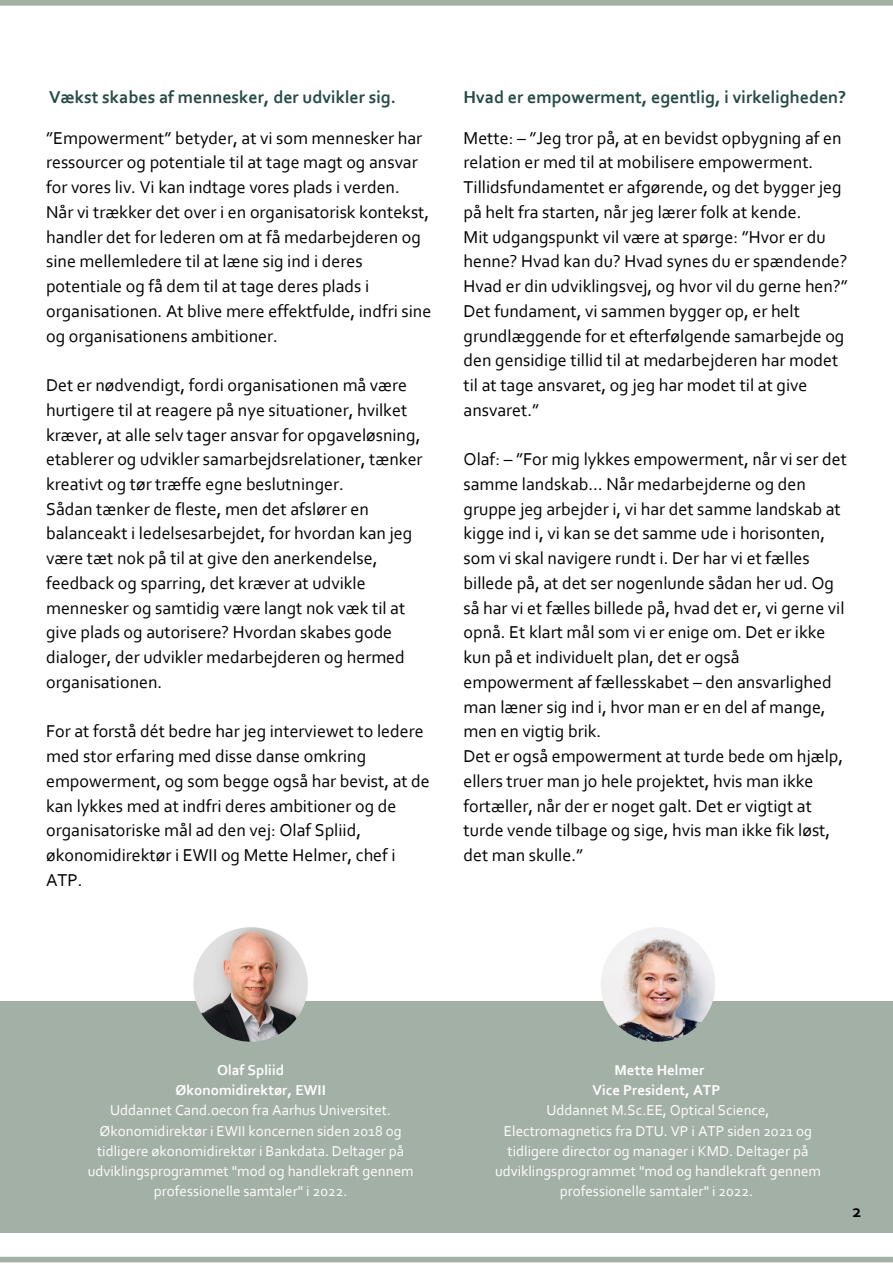
<style>
.page{position:relative;width:893px;height:1264px;background:#fff}
.page>*{position:absolute;margin:0;border:0;box-sizing:border-box;transform-origin:0 0}
.t1{font:18px/24.8px "Corbel";color:#000}
.t2{font:700 18px "Corbel";color:#264a45}
.t3{font:700 18px "Corbel";color:#000}
.t4{font:15px/20.2px "Corbel";color:#fff;text-align:center}
.t5{font:700 15px/20.2px "Corbel";color:#fff;text-align:center}
</style>
<div class="page">
<div style="left:0;top:1000px;width:892px;height:232px;background:#a3b0a6"></div>
<img style="left:193px;top:927px;width:115px;height:114px;border-radius:50%">
<img style="left:600px;top:927px;width:115px;height:114px;border-radius:50%">
<div style="left:0;top:1256px;width:892px;height:6px;background:#a3b0a6"></div>
<div style="left:0;top:0;width:892px;height:6px;background:#a3b0a6"></div>
<p class="t2" style="left:49px;top:90px;width:348px">Vækst skabes af mennesker, der udvikler sig.</p>
<p class="t2" style="left:463px;top:90px;width:384px">Hvad er empowerment, egentlig, i virkeligheden?</p>
<p class="t1" style="left:463px;top:127px;width:385px">Mette: – ”Jeg tror på, at en bevidst opbygning af en relation er med til at mobilisere empowerment.<br>Tillidsfundamentet er afgørende, og det bygger jeg på helt fra starten, når jeg lærer folk at kende.<br>Mit udgangspunkt vil være at spørge: ”Hvor er du henne? Hvad kan du? Hvad synes du er spændende?<br>Hvad er din udviklingsvej, og hvor vil du gerne hen?” Det fundament, vi sammen bygger op, er helt grundlæggende for et efterfølgende samarbejde og den gensidige tillid til at medarbejderen har modet til at tage ansvaret, og jeg har modet til at give ansvaret.”</p>
<p class="t1" style="left:463px;top:448px;width:385px">Olaf: – ”For mig lykkes empowerment, når vi ser det samme landskab… Når medarbejderne og den gruppe jeg arbejder i, vi har det samme landskab at kigge ind i, vi kan se det samme ude i horisonten, som vi skal navigere rundt i. Der har vi et fælles billede på, at det ser nogenlunde sådan her ud. Og så har vi et fælles billede på, hvad det er, vi gerne vil opnå. Et klart mål som vi er enige om. Det er ikke kun på et individuelt plan, det er også empowerment af fællesskabet – den ansvarlighed man læner sig ind i, hvor man er en del af mange, men en vigtig brik.<br>Det er også empowerment at turde bede om hjælp, ellers truer man jo hele projektet, hvis man ikke fortæller, når der er noget galt. Det er vigtigt at turde vende tilbage og sige, hvis man ikke fik løst, det man skulle.”</p>
<p class="t1" style="left:46px;top:127px;width:387px">”Empowerment” betyder, at vi som mennesker har ressourcer og potentiale til at tage magt og ansvar for vores liv. Vi kan indtage vores plads i verden.<br>Når vi trækker det over i en organisatorisk kontekst, handler det for lederen om at få medarbejderen og sine mellemledere til at læne sig ind i deres potentiale og få dem til at tage deres plads i organisationen. At blive mere effektfulde, indfri sine og organisationens ambitioner.</p>
<p class="t1" style="left:46px;top:374px;width:378px">Det er nødvendigt, fordi organisationen må være hurtigere til at reagere på nye situationer, hvilket kræver, at alle selv tager ansvar for opgaveløsning, etablerer og udvikler samarbejdsrelationer, tænker kreativt og tør træffe egne beslutninger.<br>Sådan tænker de fleste, men det afslører en balanceakt i ledelsesarbejdet, for hvordan kan jeg være tæt nok på til at give den anerkendelse, feedback og sparring, det kræver at udvikle mennesker og samtidig være langt nok væk til at give plads og autorisere? Hvordan skabes gode dialoger, der udvikler medarbejderen og hermed organisationen.</p>
<p class="t1" style="left:46px;top:720px;width:385px">For at forstå dét bedre har jeg interviewet to ledere med stor erfaring med disse danse omkring empowerment, og som begge også har bevist, at de kan lykkes med at indfri deres ambitioner og de organisatoriske mål ad den vej: Olaf Spliid, økonomidirektør i EWII og Mette Helmer, chef i ATP.</p>
<p class="t5" style="left:175px;top:1061px;width:152px">Olaf Spliid<br>Økonomidirektør, EWII</p>
<p class="t4" style="left:88px;top:1101px;width:327px">Uddannet Cand.oecon fra Aarhus Universitet.<br>Økonomidirektør i EWII koncernen siden 2018 og tidligere økonomidirektør i Bankdata. Deltager på udviklingsprogrammet "mod og handlekraft gennem professionelle samtaler" i 2022.</p>
<p class="t5" style="left:592px;top:1061px;width:129px">Mette Helmer<br>Vice President, ATP</p>
<p class="t4" style="left:495px;top:1101px;width:327px">Uddannet M.Sc.EE, Optical Science, Electromagnetics fra DTU. VP i ATP siden 2021 og tidligere director og manager i KMD. Deltager på udviklingsprogrammet "mod og handlekraft gennem professionelle samtaler" i 2022.</p>
<p class="t3" style="left:852px;top:1203px;width:10px">2</p>
</div>
